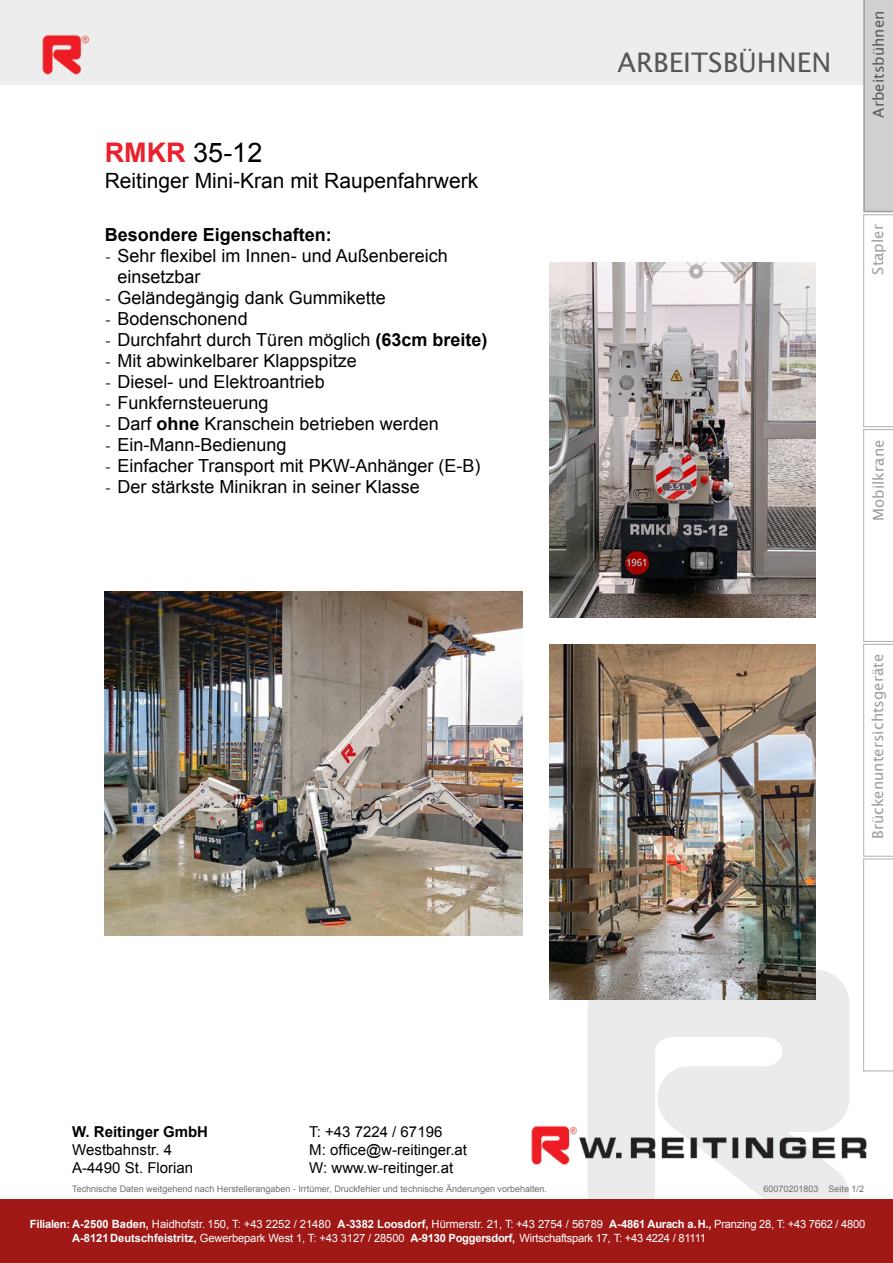
<style>
.page{position:relative;width:893px;height:1263px;background:#fff}
.page>*{position:absolute;margin:0;border:0;box-sizing:border-box;transform-origin:0 0}
.t1{font:27px "Lucida Sans";color:#575756}
.t2{font:27px "Arial";color:#000}
.t3{font:21px "Arial";color:#000}
.t4{font:18px/21px "Arial";color:#000}
.t5{font:700 18px "Arial";color:#000}
.t6{font:15px/18px "Arial";color:#000}
.t7{font:15px "Lucida Sans";color:#9d9d9c}
.t8{font:700 15px "Arial";color:#000}
.t9{font:15px "Lucida Sans";color:#4a4a49}
.t10{font:11.4px/13.6px "Arial";letter-spacing:-.01em;color:#fff}
.t11{font:9px "Arial";color:#706f6f}
.s1{font-weight:700;color:#eb212e}
.s2{font-family:"Minion Pro"}
.s3{font-weight:700}
</style>
<div class="page">
<svg style="left:588px;top:970px;width:262px;height:229px;fill:#ebebeb"></svg>
<div style="left:0;top:0;width:893px;height:85px;background:#ededed"></div>
<img style="left:42px;top:34px;width:48px;height:41px">
<div style="left:0;top:1199px;width:893px;height:64px;background:#a01916"></div>
<img style="left:531px;top:1123px;width:336px;height:45px">
<svg style="left:863px;top:0;width:30px;height:1071px"></svg>
<img style="left:105px;top:591px;width:417px;height:345px">
<img style="left:549px;top:644px;width:267px;height:356px">
<img style="left:549px;top:262px;width:267px;height:356px">
<h1 class="t2" style="left:105px;top:135px;width:159px"><span class="s1">RMKR</span> 35-12</h1>
<p class="t3" style="left:105px;top:166px;width:375px">Reitinger Mini-Kran mit Raupenfahrwerk</p>
<p class="t5" style="left:105px;top:223px;width:229px">Besondere Eigenschaften:</p>
<p class="t4" style="left:118px;top:245px;width:332px;text-indent:-13px"><span class="s2">-</span> Sehr flexibel im Innen- und Außenbereich einsetzbar</p>
<p class="t4" style="left:105px;top:287px;width:282px"><span class="s2">-</span> Geländegängig dank Gummikette</p>
<p class="t4" style="left:105px;top:308px;width:144px"><span class="s2">-</span> Bodenschonend</p>
<p class="t4" style="left:105px;top:330px;width:384px"><span class="s2">-</span> Durchfahrt durch Türen möglich <span class="s3">(63cm breite)</span></p>
<p class="t4" style="left:105px;top:351px;width:253px"><span class="s2">-</span> Mit abwinkelbarer Klappspitze</p>
<p class="t4" style="left:105px;top:372px;width:221px"><span class="s2">-</span> Diesel- und Elektroantrieb</p>
<p class="t4" style="left:105px;top:393px;width:165px"><span class="s2">-</span> Funkfernsteuerung</p>
<p class="t4" style="left:105px;top:414px;width:335px"><span class="s2">-</span> Darf <span class="s3">ohne</span> Kranschein betrieben werden</p>
<p class="t4" style="left:105px;top:435px;width:183px"><span class="s2">-</span> Ein-Mann-Bedienung</p>
<p class="t4" style="left:105px;top:456px;width:377px"><span class="s2">-</span> Einfacher Transport mit PKW-Anhänger (E-B)</p>
<p class="t4" style="left:105px;top:477px;width:316px"><span class="s2">-</span> Der stärkste Minikran in seiner Klasse</p>
<h1 class="t1" style="left:617px;top:46px;width:215px">ARBEITSBÜHNEN</h1>
<p class="t9" style="left:870px;top:118px;width:108px;rotate:-90deg">Arbeitsbühnen</p>
<p class="t7" style="left:869px;top:274px;width:52px;rotate:-90deg">Stapler</p>
<p class="t7" style="left:870px;top:521px;width:83px;rotate:-90deg">Mobilkrane</p>
<p class="t7" style="left:869px;top:839px;width:187px;rotate:-90deg">Brückenuntersichtsgeräte</p>
<p class="t8" style="left:72px;top:1121px;width:137px">W. Reitinger GmbH</p>
<p class="t6" style="left:72px;top:1141px;width:122px">Westbahnstr. 4<br>A-4490 St. Florian</p>
<p class="t6" style="left:309px;top:1123px;width:159px">T: +43 7224 / 67196<br>M: office@w-reitinger.at<br>W: www.w-reitinger.at</p>
<p class="t11" style="left:72px;top:1183px;width:476px">Technische Daten weitgehend nach Herstellerangaben - Irrtümer, Druckfehler und technische Änderungen vorbehalten.</p>
<p class="t11" style="left:763px;top:1183px;width:102px">60070201803 Seite 1/2</p>
<p class="t10" style="left:72px;top:1218px;width:795px;text-indent:-42px"><span class="s3">Filialen: A-2500 Baden,</span> Haidhofstr. 150, T: +43 2252 / 21480 <span class="s3">A-3382 Loosdorf,</span> Hürmerstr. 21, T: +43 2754 / 56789 <span class="s3">A-4861 Aurach a. H.,</span> Pranzing 28, T: +43 7662 / 4800<br><span class="s3">A-8121 Deutschfeistritz,</span> Gewerbepark West 1, T: +43 3127 / 28500 <span class="s3">A-9130 Poggersdorf,</span> Wirtschaftspark 17, T: +43 4224 / 81111</p>
</div>
